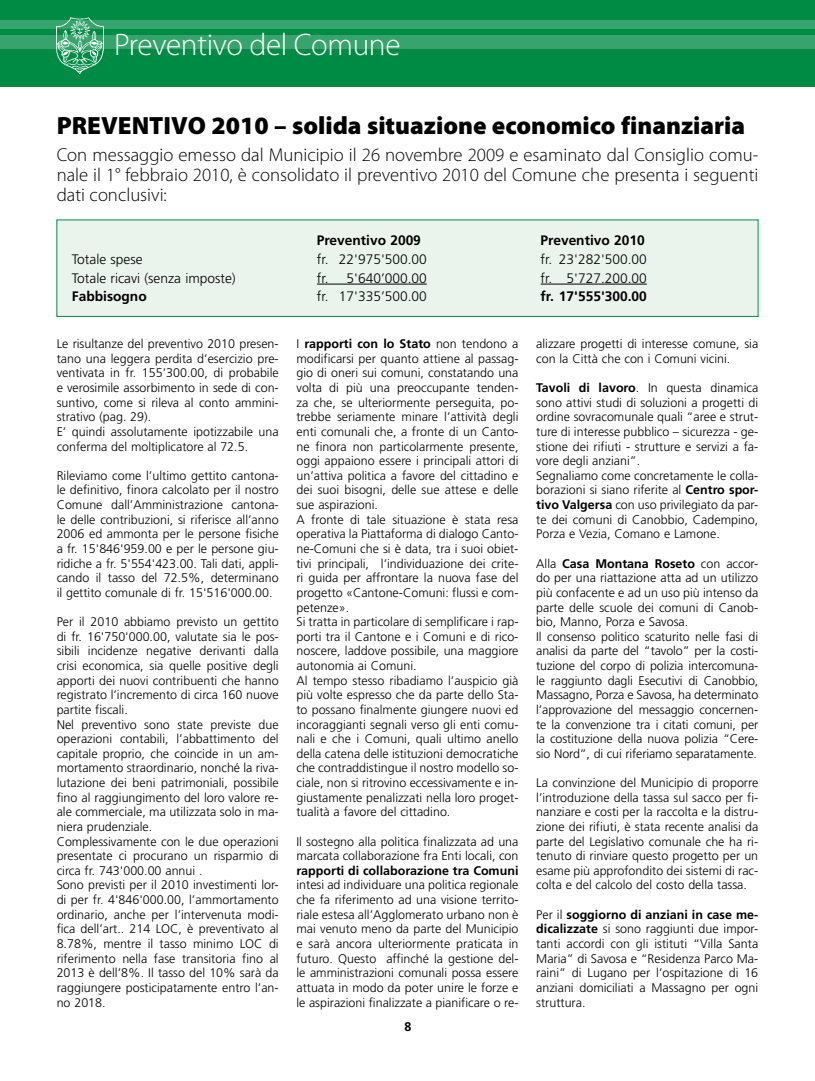
<style>
.page{position:relative;width:815px;height:1081px;background:#fff}
.page>*{position:absolute;margin:0;border:0;box-sizing:border-box;transform-origin:0 0}
.t1{font:300 31.25px "Myriad Pro";letter-spacing:-.01em;color:#fff}
.t2{font:900 25px "Myriad Pro";color:#000}
.t3{font:300 18.75px/20px "Myriad Pro";color:#000;text-align:justify}
.t4{font:300 13.75px "Frutiger";color:#000}
.t5{font:700 13.75px "Frutiger";color:#000}
.t6{font:300 12.5px/14.6px "Frutiger";color:#000}
.t7{font:700 12.5px "Frutiger";color:#000}
.s1{font-weight:700}
</style>
<div class="page">
<div style="left:0;top:0;width:815px;height:87px;background:#008b45"></div>
<img style="left:57px;top:18px;width:47px;height:55px">
<div style="left:0;top:35px;width:815px;height:14px;background:#38a46d"></div>
<div style="left:0;top:20px;width:815px;height:8px;background:#38a46d"></div>
<div style="left:57px;top:220px;width:701px;height:96px;background:#ebf4ec"></div>
<hr style="left:317px;top:284px;width:110px;height:1px;background:#000">
<hr style="left:541px;top:284px;width:106px;height:1px;background:#000">
<div style="left:57px;top:220px;width:701px;height:97px;border:1px solid #008b45"></div>
<h1 class="t1" style="left:114px;top:28px;width:288px">Preventivo del Comune</h1>
<h2 class="t2" style="left:57px;top:112px;width:690px">PREVENTIVO 2010 – solida situazione economico finanziaria</h2>
<h3 class="t3" style="left:57px;top:145px;width:703px">Con messaggio emesso dal Municipio il 26 novembre 2009 e esaminato dal Consiglio comu&shy;nale il 1° febbraio 2010, è consolidato il preventivo 2010 del Comune che presenta i seguenti dati conclusivi:</h3>
<p class="t5" style="left:317px;top:232px;width:106px">Preventivo 2009</p>
<p class="t5" style="left:541px;top:232px;width:106px">Preventivo 2010</p>
<p class="t4" style="left:72px;top:251px;width:72px">Totale spese</p>
<p class="t4" style="left:317px;top:251px;width:111px">fr. 22'975'500.00</p>
<p class="t4" style="left:541px;top:251px;width:108px">fr. 23'282'500.00</p>
<p class="t4" style="left:72px;top:270px;width:165px">Totale ricavi (senza imposte)</p>
<p class="t4" style="left:317px;top:270px;width:111px">fr. 5'640’000.00</p>
<p class="t4" style="left:541px;top:270px;width:108px">fr. 5'727.200.00</p>
<p class="t5" style="left:72px;top:289px;width:76px">Fabbisogno</p>
<p class="t4" style="left:317px;top:289px;width:111px">fr. 17'335’500.00</p>
<p class="t5" style="left:541px;top:289px;width:108px">fr. 17'555'300.00</p>
<p class="t6" style="left:57px;top:337px;width:224px">Le risultanze del preventivo 2010 presen&shy;tano una leggera perdita d’esercizio pre&shy;ventivata in fr. 155’300.00, di probabile e verosimile assorbimento in sede di con&shy;suntivo, come si rileva al conto ammini&shy;strativo (pag. 29).<br>E’ quindi assolutamente ipotizzabile una conferma del moltiplicatore al 72.5.</p>
<p class="t6" style="left:57px;top:468px;width:224px;text-align:justify">Rileviamo come l’ultimo gettito cantona&shy;le definitivo, finora calcolato per il nostro Comune dall’Amministrazione cantona&shy;le delle contribuzioni, si riferisce all’anno 2006 ed ammonta per le persone fisiche a fr. 15'846'959.00 e per le persone giu&shy;ridiche a fr. 5'554'423.00. Tali dati, appli&shy;cando il tasso del 72.5%, determinano il gettito comunale di fr. 15'516'000.00.</p>
<p class="t6" style="left:57px;top:615px;width:224px">Per il 2010 abbiamo previsto un gettito di fr. 16'750'000.00, valutate sia le pos&shy;sibili incidenze negative derivanti dalla crisi economica, sia quelle positive degli apporti dei nuovi contribuenti che hanno registrato l’incremento di circa 160 nuove partite fiscali.<br>Nel preventivo sono state previste due operazioni contabili, l’abbattimento del capitale proprio, che coincide in un am&shy;mortamento straordinario, nonché la riva&shy;lutazione dei beni patrimoniali, possibile fino al raggiungimento del loro valore re&shy;ale commerciale, ma utilizzata solo in ma&shy;niera prudenziale.<br>Complessivamente con le due operazioni presentate ci procurano un risparmio di circa fr. 743'000.00 annui .<br>Sono previsti per il 2010 investimenti lor&shy;di per fr. 4'846'000.00, l’ammortamento ordinario, anche per l’intervenuta modi&shy;fica dell’art.. 214 LOC, è preventivato al 8.78%, mentre il tasso minimo LOC di riferimento nella fase transitoria fino al 2013 è dell’8%. Il tasso del 10% sarà da raggiungere posticipatamente entro l’an&shy;no 2018.</p>
<p class="t6" style="left:536px;top:337px;width:224px">alizzare progetti di interesse comune, sia con la Città che con i Comuni vicini.</p>
<p class="t6" style="left:536px;top:381px;width:224px"><span class="s1">Tavoli di lavoro</span>. In questa dinamica sono attivi studi di soluzioni a progetti di ordine sovracomunale quali “aree e strut&shy;ture di interesse pubblico – sicurezza - ge&shy;stione dei rifiuti - strutture e servizi a fa&shy;vore degli anziani”.<br>Segnaliamo come concretamente le colla&shy;borazioni si siano riferite al <span class="s1">Centro spor&shy;tivo Valgersa</span> con uso privilegiato da par&shy;te dei comuni di Canobbio, Cadempino, Porza e Vezia, Comano e Lamone.</p>
<p class="t6" style="left:536px;top:556px;width:224px">Alla <span class="s1">Casa Montana Roseto</span> con accor&shy;do per una riattazione atta ad un utilizzo più confacente e ad un uso più intenso da parte delle scuole dei comuni di Canob&shy;bio, Manno, Porza e Savosa.<br>Il consenso politico scaturito nelle fasi di analisi da parte del “tavolo” per la costi&shy;tuzione del corpo di polizia intercomuna&shy;le raggiunto dagli Esecutivi di Canobbio, Massagno, Porza e Savosa, ha determinato l’approvazione del messaggio concernen&shy;te la convenzione tra i citati comuni, per la costituzione della nuova polizia “Cere&shy;sio Nord”, di cui riferiamo separatamente.</p>
<p class="t6" style="left:536px;top:775px;width:224px;text-align:justify">La convinzione del Municipio di proporre l’introduzione della tassa sul sacco per fi&shy;nanziare e costi per la raccolta e la distru&shy;zione dei rifiuti, è stata recente analisi da parte del Legislativo comunale che ha ri&shy;tenuto di rinviare questo progetto per un esame più approfondito dei sistemi di rac&shy;colta e del calcolo del costo della tassa.</p>
<p class="t6" style="left:536px;top:907px;width:224px;text-align:justify">Per il <span class="s1">soggiorno di anziani in case me&shy;dicalizzate</span> si sono raggiunti due impor&shy;tanti accordi con gli istituti “Villa Santa Maria” di Savosa e “Residenza Parco Ma&shy;raini” di Lugano per l’ospitazione di 16 anziani domiciliati a Massagno per ogni struttura.</p>
<p class="t6" style="left:296px;top:337px;width:224px">I <span class="s1">rapporti con lo Stato</span> non tendono a modificarsi per quanto attiene al passag&shy;gio di oneri sui comuni, constatando una volta di più una preoccupante tenden&shy;za che, se ulteriormente perseguita, po&shy;trebbe seriamente minare l’attività degli enti comunali che, a fronte di un Canto&shy;ne finora non particolarmente presente, oggi appaiono essere i principali attori di un’attiva politica a favore del cittadino e dei suoi bisogni, delle sue attese e delle sue aspirazioni.<br>A fronte di tale situazione è stata resa operativa la Piattaforma di dialogo Canto&shy;ne-Comuni che si è data, tra i suoi obiet&shy;tivi principali, l’individuazione dei crite&shy;ri guida per affrontare la nuova fase del progetto «Cantone-Comuni: flussi e com&shy;petenze».<br>Si tratta in particolare di semplificare i rap&shy;porti tra il Cantone e i Comuni e di rico&shy;noscere, laddove possibile, una maggiore autonomia ai Comuni.<br>Al tempo stesso ribadiamo l’auspicio già più volte espresso che da parte dello Sta&shy;to possano finalmente giungere nuovi ed incoraggianti segnali verso gli enti comu&shy;nali e che i Comuni, quali ultimo anello della catena delle istituzioni democratiche che contraddistingue il nostro modello so&shy;ciale, non si ritrovino eccessivamente e in&shy;giustamente penalizzati nella loro proget&shy;tualità a favore del cittadino.</p>
<p class="t6" style="left:296px;top:834px;width:224px">Il sostegno alla politica finalizzata ad una marcata collaborazione fra Enti locali, con</p>
<p class="t7" style="left:296px;top:863px;width:224px">rapporti di collaborazione tra Comuni</p>
<p class="t6" style="left:296px;top:878px;width:224px;text-align:justify">intesi ad individuare una politica regionale che fa riferimento ad una visione territo&shy;riale estesa all’Agglomerato urbano non è mai venuto meno da parte del Municipio e sarà ancora ulteriormente praticata in futuro. Questo affinché la gestione del&shy;le amministrazioni comunali possa essere attuata in modo da poter unire le forze e le aspirazioni finalizzate a pianificare o re-</p>
<p class="t7" style="left:405px;top:1019px;width:8px">8</p>
</div>
